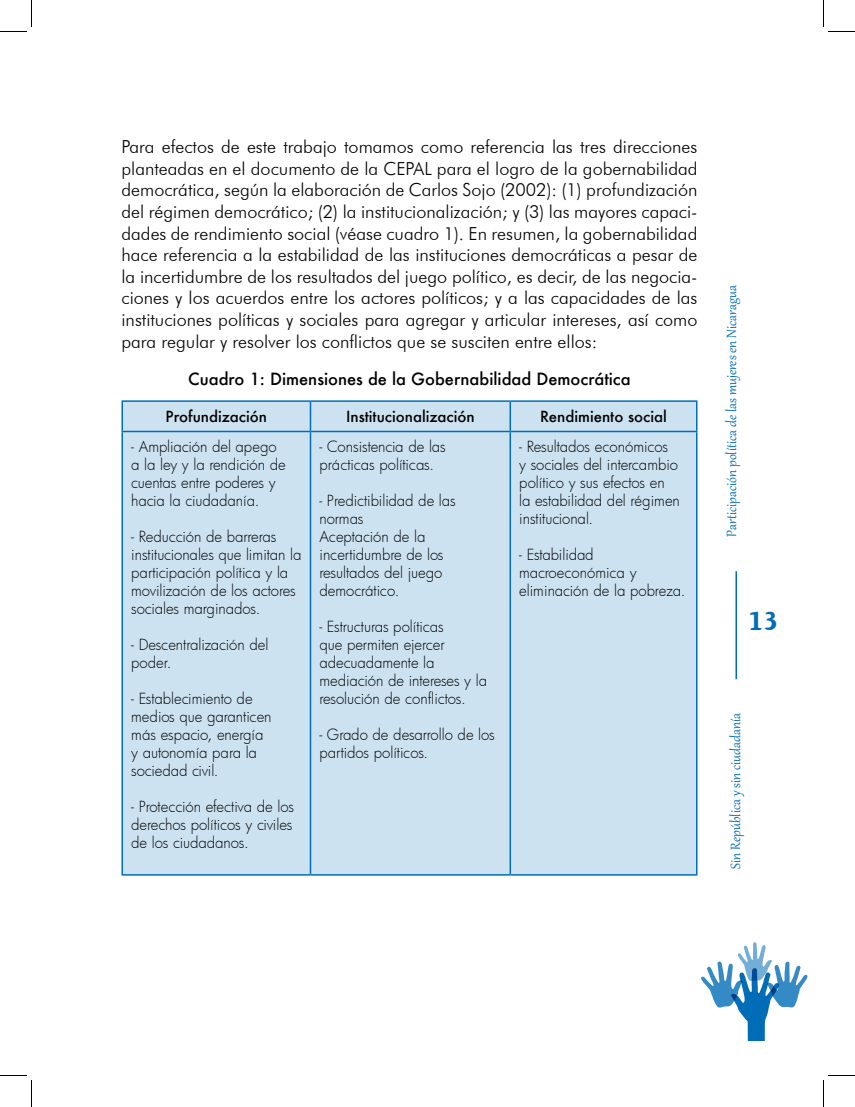
<style>
.page{position:relative;width:855px;height:1107px;background:#fff}
.page>*{position:absolute;margin:0;border:0;box-sizing:border-box;transform-origin:0 0}
.t1{font:700 25.5px "Seagull";color:#006db6}
.t2{font:300 18px/21.6px "Futura BT";color:#000;text-align:justify}
.t3{font:16.5px "Gabriola";letter-spacing:-.005em;color:#006db6}
.t4{font:500 16.5px "Futura";color:#000}
.t5{font:300 15px/18px "Futura";letter-spacing:-.005em;color:#000}
.t6{font:500 15px "Futura";color:#000}
</style>
<div class="page">
<svg style="left:701px;top:942px;width:106px;height:99px"></svg>
<hr style="left:736px;top:571px;width:1px;height:108px;background:#006db6">
<div style="left:123px;top:402px;width:573px;height:472px;background:#cce2f0"></div>
<hr style="left:122px;top:431px;width:188px;height:1px;background:#006db6">
<hr style="left:310px;top:431px;width:200px;height:1px;background:#006db6">
<hr style="left:510px;top:431px;width:188px;height:1px;background:#006db6">
<hr style="left:122px;top:400px;width:188px;height:2px;background:#006db6">
<svg style="left:122px;top:402px;width:1px;height:29px"></svg>
<hr style="left:310px;top:400px;width:200px;height:2px;background:#006db6">
<svg style="left:310px;top:402px;width:1px;height:29px"></svg>
<hr style="left:510px;top:400px;width:188px;height:2px;background:#006db6">
<svg style="left:510px;top:402px;width:1px;height:29px"></svg>
<hr style="left:696px;top:402px;width:2px;height:29px;background:#006db6">
<hr style="left:122px;top:432px;width:1px;height:442px;background:#006db6">
<hr style="left:310px;top:432px;width:1px;height:442px;background:#006db6">
<hr style="left:510px;top:432px;width:1px;height:442px;background:#006db6">
<hr style="left:696px;top:432px;width:2px;height:442px;background:#006db6">
<hr style="left:122px;top:874px;width:188px;height:2px;background:#006db6">
<hr style="left:310px;top:874px;width:200px;height:2px;background:#006db6">
<hr style="left:510px;top:874px;width:188px;height:2px;background:#006db6">
<svg style="left:0;top:0;width:32px;height:32px"></svg>
<svg style="left:0;top:1075px;width:32px;height:32px"></svg>
<svg style="left:823px;top:0;width:32px;height:32px"></svg>
<svg style="left:823px;top:1075px;width:32px;height:32px"></svg>
<p class="t2" style="left:122px;top:136px;width:578px">Para efectos de este trabajo tomamos como referencia las tres direcciones planteadas en el documento de la CEPAL para el logro de la gobernabilidad democrática, según la elaboración de Carlos Sojo (2002): (1) profundización del régimen democrático; (2) la institucionalización; y (3) las mayores capaci&shy;dades de rendimiento social (véase cuadro 1). En resumen, la gobernabilidad hace referencia a la estabilidad de las instituciones democráticas a pesar de la incertidumbre de los resultados del juego político, es decir, de las negocia&shy;ciones y los acuerdos entre los actores políticos; y a las capacidades de las instituciones políticas y sociales para agregar y articular intereses, así como para regular y resolver los conflictos que se susciten entre ellos:</p>
<p class="t4" style="left:188px;top:368px;width:444px">Cuadro 1: Dimensiones de la Gobernabilidad Democrática</p>
<p class="t6" style="left:166px;top:407px;width:103px">Profundización</p>
<p class="t6" style="left:346px;top:407px;width:130px">Institucionalización</p>
<p class="t6" style="left:540px;top:407px;width:128px">Rendimiento social</p>
<p class="t5" style="left:131px;top:437px;width:156px">- Ampliación del apego a la ley y la rendición de cuentas entre poderes y hacia la ciudadanía.</p>
<p class="t5" style="left:131px;top:527px;width:172px">- Reducción de barreras institucionales que limitan la participación política y la movilización de los actores sociales marginados.</p>
<p class="t5" style="left:131px;top:635px;width:139px">- Descentralización del poder.</p>
<p class="t5" style="left:131px;top:689px;width:142px">- Establecimiento de medios que garanticen más espacio, energía y autonomía para la sociedad civil.</p>
<p class="t5" style="left:131px;top:797px;width:164px;text-align:justify">- Protección efectiva de los derechos políticos y civiles de los ciudadanos.</p>
<p class="t5" style="left:319px;top:437px;width:128px">- Consistencia de las prácticas políticas.</p>
<p class="t5" style="left:319px;top:491px;width:138px">- Predictibilidad de las normas<br>Aceptación de la incertidumbre de los resultados del juego democrático.</p>
<p class="t5" style="left:319px;top:617px;width:169px">- Estructuras políticas<br>que permiten ejercer adecuadamente la mediación de intereses y la resolución de conflictos.</p>
<p class="t5" style="left:319px;top:725px;width:177px">- Grado de desarrollo de los partidos políticos.</p>
<p class="t5" style="left:519px;top:437px;width:162px">- Resultados económicos<br>y sociales del intercambio político y sus efectos en<br>la estabilidad del régimen institucional.</p>
<p class="t5" style="left:519px;top:545px;width:168px">- Estabilidad macroeconómica y eliminación de la pobreza.</p>
<p class="t3" style="left:721px;top:537px;width:254px;rotate:-90deg">Participación política de las mujeres en Nicaragua</p>
<h1 class="t1" style="left:749px;top:605px;width:31px">13</h1>
<p class="t3" style="left:725px;top:869px;width:157px;rotate:-90deg">Sin República y sin ciudadanía</p>
</div>
